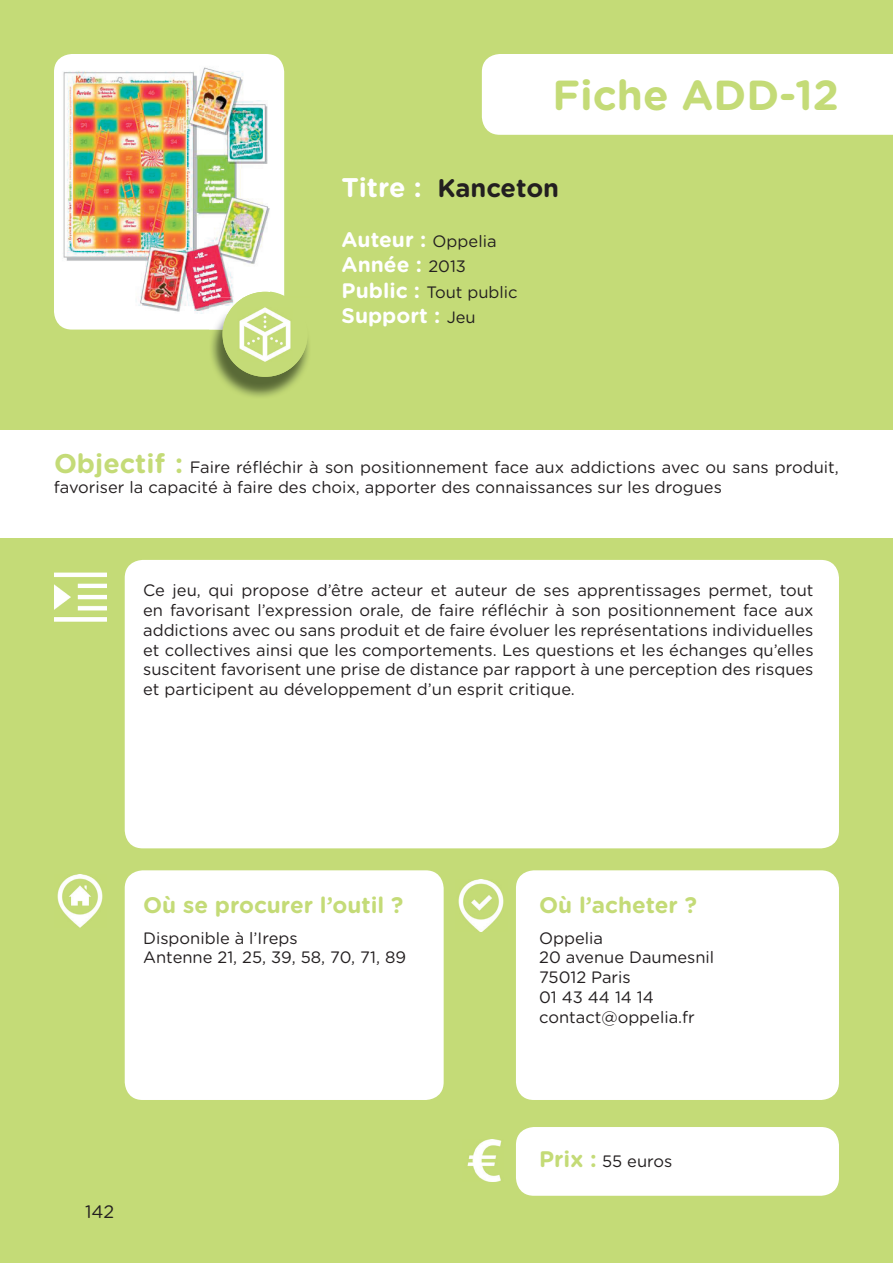
<style>
.page{position:relative;width:893px;height:1263px;background:#c4db77}
.page>*{position:absolute;margin:0;border:0;box-sizing:border-box;transform-origin:0 0}
.t1{font:700 42px "Gotham Rounded";color:#c4db77}
.t2{font:700 25.5px "Gotham Rounded";color:#231f20}
.t3{font:700 22.5px "Gotham Rounded";color:#c4db77}
.t4{font:700 21px/25.2px "Gotham Rounded";color:#fff}
.t5{font:18px "Gotham Rounded";color:#231f20}
.t6{font:16.5px/19.8px "Gotham Rounded";color:#231f20}
.s1{font-size:27px;color:#fff}
.s2{font-weight:400;font-size:16.5px;color:#231f20}
.s3{font-weight:700;font-size:21px;color:#fff}
.s4{font-weight:700;font-size:27px;color:#c4db77}
.s5{font-weight:700;font-size:22.5px;color:#c4db77}
</style>
<div class="page">
<div style="left:482px;top:54px;width:411px;height:81px;background:#fff"></div>
<div style="left:0;top:430px;width:893px;height:108px;background:#fff"></div>
<div style="left:54px;top:54px;width:230px;height:276px;background:#fff;border-radius:18px"></div>
<div style="left:125px;top:560px;width:714px;height:288px;background:#fff;border-radius:18px"></div>
<div style="left:125px;top:870px;width:319px;height:230px;background:#fff;border-radius:18px"></div>
<img style="left:54px;top:572px;width:52px;height:50px">
<img style="left:57px;top:875px;width:46px;height:52px">
<img style="left:458px;top:879px;width:46px;height:53px">
<div style="left:516px;top:870px;width:323px;height:230px;background:#fff;border-radius:18px"></div>
<div style="left:516px;top:1127px;width:323px;height:69px;background:#fff;border-radius:18px"></div>
<img style="left:467px;top:1140px;width:35px;height:41px">
<img style="left:63px;top:67px;width:207px;height:247px">
<img style="left:211px;top:330px;width:98px;height:67px">
<img style="left:209px;top:318px;width:14px;height:12px">
<img style="left:223px;top:297px;width:22px;height:31px">
<img style="left:209px;top:297px;width:35px;height:17px">
<div style="left:223px;top:292px;width:85px;height:85px;background:#c4db77;border-radius:50%"></div>
<img style="left:239px;top:307px;width:52px;height:54px">
<h1 class="t1" style="left:553px;top:65px;width:288px">Fiche ADD-12</h1>
<h2 class="t2" style="left:342px;top:169px;width:219px"><span class="s1">Titre :</span> Kanceton</h2>
<p class="t4" style="left:342px;top:226px;width:156px">Auteur : <span class="s2">Oppelia<br></span>Année : <span class="s2">2013</span></p>
<p class="t6" style="left:342px;top:281px;width:178px"><span class="s3">Public :</span> Tout public</p>
<p class="t4" style="left:342px;top:302px;width:136px">Support : <span class="s2">Jeu</span></p>
<p class="t6" style="left:54px;top:456px;width:786px"><span class="s4">Objectif :</span> Faire réfléchir à son positionnement face aux addictions avec ou sans produit, favoriser la capacité à faire des choix, apporter des connaissances sur les drogues</p>
<p class="t6" style="left:143px;top:580px;width:672px;text-align:justify">Ce jeu, qui propose d’être acteur et auteur de ses apprentissages permet, tout en favorisant l’expression orale, de faire réfléchir à son positionnement face aux addictions avec ou sans produit et de faire évoluer les représentations individuelles et collectives ainsi que les comportements. Les questions et les échanges qu’elles suscitent favorisent une prise de distance par rapport à une perception des risques et participent au développement d’un esprit critique.</p>
<h3 class="t3" style="left:143px;top:888px;width:262px">Où se procurer l’outil ?</h3>
<p class="t6" style="left:143px;top:927px;width:264px">Disponible à l’Ireps<br>Antenne 21, 25, 39, 58, 70, 71, 89</p>
<p class="t5" style="left:85px;top:1199px;width:31px">142</p>
<h3 class="t3" style="left:539px;top:888px;width:159px">Où l’acheter ?</h3>
<p class="t6" style="left:539px;top:927px;width:177px">Oppelia<br>20 avenue Daumesnil<br>75012 Paris<br>01 43 44 14 14 contact@oppelia.fr</p>
<p class="t6" style="left:539px;top:1151px;width:135px"><span class="s5">Prix :</span> 55 euros</p>
</div>
